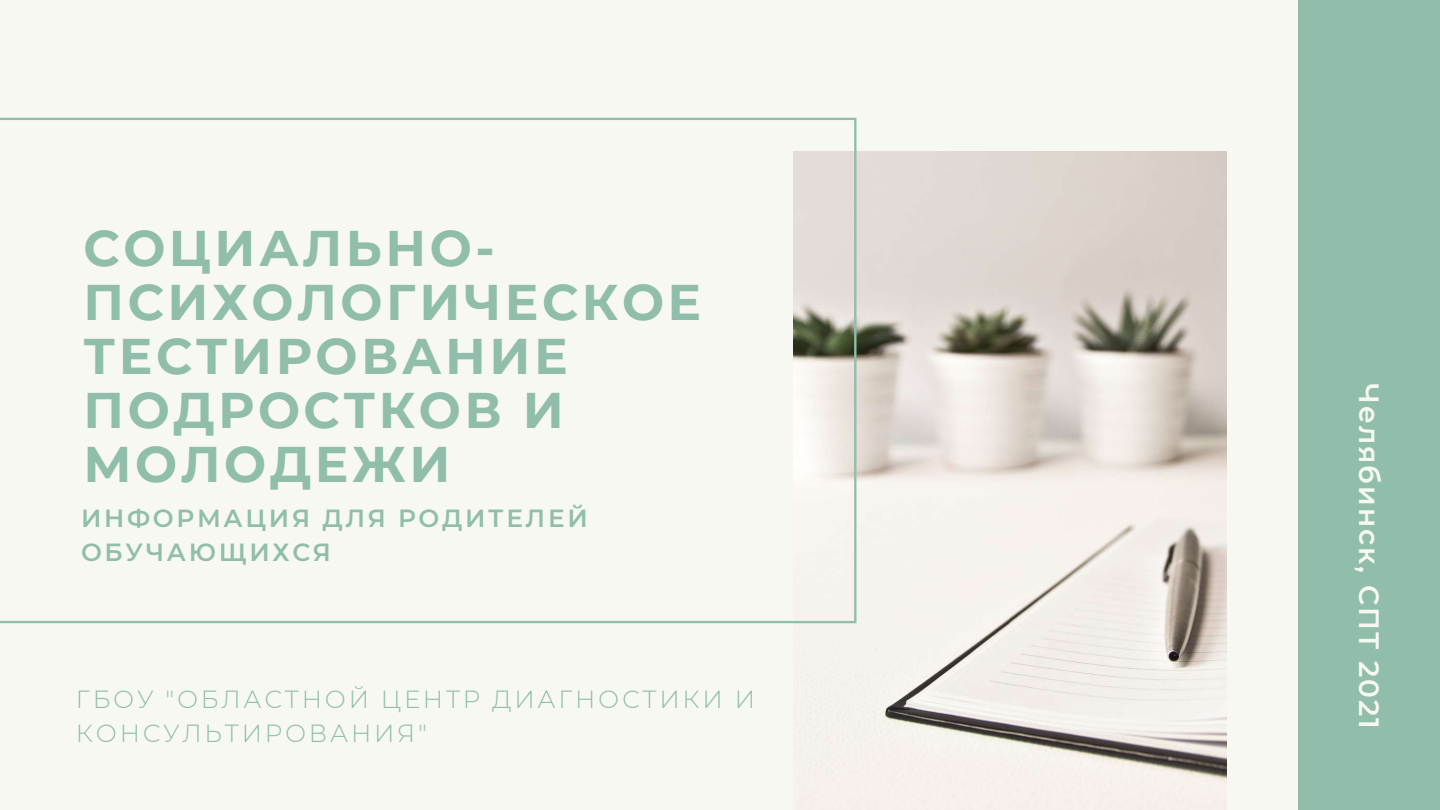
<style>
.page{position:relative;width:1440px;height:810px;background:#f8f8f3}
.page>*{position:absolute;margin:0;border:0;box-sizing:border-box;transform-origin:0 0}
.t1{font:700 50px/54px "Montserrat";letter-spacing:.07em;color:#90beab}
.t2{font:600 28px "Montserrat";letter-spacing:.07em;color:#f8f8f3}
.t3{font:300 24.8px/34.5px "Montserrat";letter-spacing:.11em;color:#90beab}
.t4{font:600 24.8px/34.5px "Montserrat";letter-spacing:.11em;color:#90beab}
</style>
<div class="page">
<img style="left:793px;top:151px;width:433px;height:659px">
<svg style="left:0;top:118px;width:857px;height:505px"></svg>
<div style="left:1299px;top:0;width:141px;height:810px;background:#90beab"></div>
<p class="t1" style="left:84px;top:221px;width:619px">СОЦИАЛЬНО-<br>ПСИХОЛОГИЧЕСКОЕ<br>ТЕСТИРОВАНИЕ<br>ПОДРОСТКОВ И<br>МОЛОДЕЖИ</p>
<p class="t4" style="left:81px;top:500px;width:508px">ИНФОРМАЦИЯ ДЛЯ РОДИТЕЛЕЙ<br>ОБУЧАЮЩИХСЯ</p>
<p class="t3" style="left:76px;top:682px;width:681px">ГБОУ "ОБЛАСТНОЙ ЦЕНТР ДИАГНОСТИКИ И<br>КОНСУЛЬТИРОВАНИЯ"</p>
<p class="t2" style="left:1386px;top:383px;width:347px;rotate:90deg">Челябинск, СПТ 2021</p>
</div>
